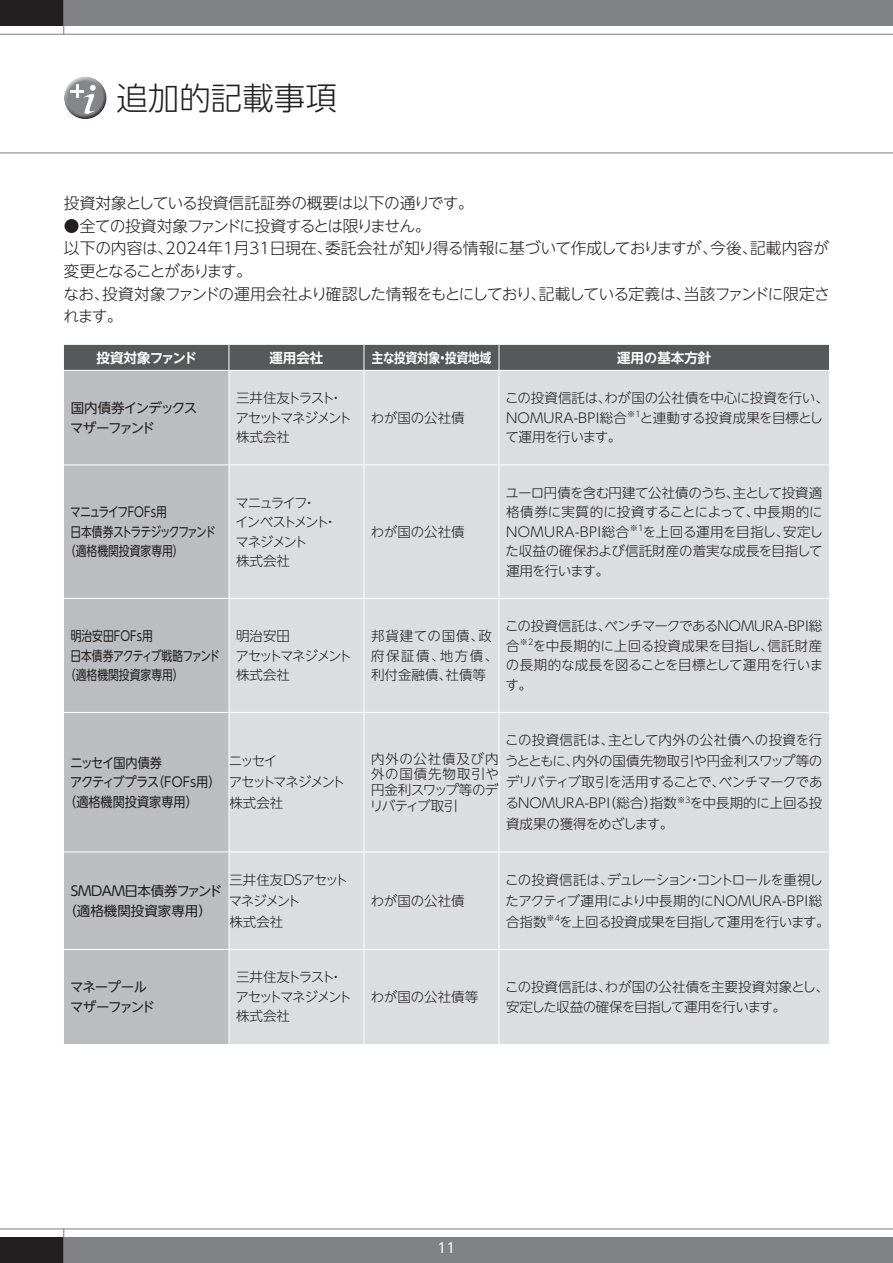
<style>
.page{position:relative;width:893px;height:1263px;background:#fff}
.page>*{position:absolute;margin:0;border:0;box-sizing:border-box;transform-origin:0 0}
.t1{font:300 31.5px "UD Shin Go NT Pro";color:#231f20}
.t2{font:300 15.75px/22.5px "UD Shin Go NT Pro";letter-spacing:-.04em;color:#231f20}
.t3{font:300 15.75px "UD Shin Go NT Pro";letter-spacing:-.015em;color:#231f20}
.t4{font:300 13.5px/19.5px "UD Shin Go NT Pro";letter-spacing:-.02em;color:#231f20;text-align:justify}
.t5{font:300 13.5px/21px "UD Shin Go NT Pro";letter-spacing:-.04em;color:#231f20}
.t6{font:300 13.5px/19.5px "UD Shin Go NT Pro";letter-spacing:-.095em;color:#231f20}
.t7{font:13.5px "UD Shin Go NT Pro";color:#231f20;scale:.8 1}
.t8{font:300 13.5px/19.5px "UD Shin Go NT Pro";letter-spacing:.05em;color:#231f20}
.t9{font:300 13.5px/19.5px "UD Shin Go NT Pro";letter-spacing:-.125em;color:#231f20}
.t10{font:13.5px/19.5px "UD Shin Go NT Pro";letter-spacing:-.02em;color:#231f20}
.t11{font:300 13.5px/19.5px "UD Shin Go NT Pro";letter-spacing:-.09em;color:#231f20}
.t12{font:300 13.5px/21px "UD Shin Go NT Pro";letter-spacing:-.1em;color:#231f20}
.t13{font:13.5px/19.5px "UD Shin Go NT Pro";letter-spacing:-.095em;color:#231f20}
.t14{font:13.5px "UD Shin Go NT Pro";letter-spacing:-.125em;color:#231f20;scale:.8 1}
.t15{font:13.5px "UD Shin Go NT Pro";letter-spacing:-.08em;color:#231f20;scale:.8 1}
.t16{font:13.5px "UD Shin Go NT Pro";letter-spacing:-.165em;color:#231f20;scale:.9 1}
.t17{font:13.5px/19.5px "UD Shin Go NT Pro";letter-spacing:-.075em;color:#231f20}
.t18{font:700 13.5px "UD Shin Go NT Pro De";color:#fff}
.t19{font:700 13.5px "UD Shin Go NT Pro De";color:#fff;scale:.85 1}
.t20{font:13.5px "UD Shin Go NT Pro";letter-spacing:-.065em;color:#231f20;scale:.8 1}
.t21{font:13.5px "UD Shin Go NT Pro";color:#231f20;scale:.9 1}
.t22{font:700 13.5px "UD Shin Go NT Pro De";letter-spacing:-.055em;color:#fff}
.t23{font:13.5px "UD Shin Go NT Pro";letter-spacing:-.07em;color:#231f20;scale:.9 1}
.t24{font:300 13.5px "UD Shin Go NT Pro";color:#231f20}
.t25{font:13.5px "UD Shin Go NT Pro";color:#fff}
</style>
<div class="page">
<div style="left:64px;top:0;width:829px;height:26px;background:#808285"></div>
<div style="left:64px;top:1237px;width:829px;height:26px;background:#808285"></div>
<hr style="left:0;top:34px;width:893px;height:1px;background:#808285">
<hr style="left:0;top:152px;width:893px;height:1px;background:#808285">
<hr style="left:0;top:1228px;width:893px;height:1px;background:#808285">
<div style="left:0;top:0;width:64px;height:26px;background:#231f20"></div>
<div style="left:0;top:1237px;width:64px;height:26px;background:#231f20"></div>
<hr style="left:63px;top:0;width:1px;height:35px;background:#808285">
<hr style="left:63px;top:1228px;width:1px;height:35px;background:#808285">
<div style="left:64px;top:371px;width:165px;height:673px;background:#bcbdc0"></div>
<div style="left:230px;top:371px;width:599px;height:673px;background:#dcdddf"></div>
<hr style="left:499px;top:371px;width:1px;height:93px;background:#fff">
<hr style="left:64px;top:464px;width:165px;height:1px;background:#fff">
<hr style="left:229px;top:464px;width:135px;height:1px;background:#fff">
<hr style="left:364px;top:464px;width:135px;height:1px;background:#fff">
<hr style="left:499px;top:464px;width:330px;height:1px;background:#fff">
<hr style="left:499px;top:465px;width:1px;height:133px;background:#fff">
<hr style="left:64px;top:598px;width:165px;height:1px;background:#fff">
<hr style="left:229px;top:598px;width:135px;height:1px;background:#fff">
<hr style="left:364px;top:598px;width:135px;height:1px;background:#fff">
<hr style="left:499px;top:598px;width:330px;height:1px;background:#fff">
<hr style="left:499px;top:599px;width:1px;height:113px;background:#fff">
<hr style="left:64px;top:712px;width:165px;height:1px;background:#fff">
<hr style="left:229px;top:712px;width:135px;height:1px;background:#fff">
<hr style="left:364px;top:712px;width:135px;height:1px;background:#fff">
<hr style="left:499px;top:712px;width:330px;height:1px;background:#fff">
<hr style="left:499px;top:713px;width:1px;height:138px;background:#fff">
<hr style="left:64px;top:851px;width:165px;height:1px;background:#fff">
<hr style="left:229px;top:851px;width:135px;height:1px;background:#fff">
<hr style="left:364px;top:851px;width:135px;height:1px;background:#fff">
<hr style="left:499px;top:851px;width:330px;height:1px;background:#fff">
<hr style="left:499px;top:852px;width:1px;height:97px;background:#fff">
<hr style="left:64px;top:949px;width:165px;height:1px;background:#fff">
<hr style="left:229px;top:949px;width:135px;height:1px;background:#fff">
<hr style="left:364px;top:949px;width:135px;height:1px;background:#fff">
<hr style="left:499px;top:949px;width:330px;height:1px;background:#fff">
<hr style="left:499px;top:950px;width:1px;height:94px;background:#fff">
<div style="left:64px;top:345px;width:765px;height:25px;background:#57585a"></div>
<hr style="left:364px;top:371px;width:1px;height:93px;background:#fff">
<hr style="left:364px;top:465px;width:1px;height:133px;background:#fff">
<hr style="left:364px;top:599px;width:1px;height:113px;background:#fff">
<hr style="left:364px;top:713px;width:1px;height:138px;background:#fff">
<hr style="left:364px;top:852px;width:1px;height:97px;background:#fff">
<hr style="left:364px;top:950px;width:1px;height:94px;background:#fff">
<div style="left:64px;top:76px;width:43px;height:34px;background:#fff;opacity:.75"></div>
<div style="left:64px;top:83px;width:44px;height:38px;background:#231f20;opacity:.75"></div>
<h1 class="t1" style="left:116px;top:72px;width:222px">追加的記載事項</h1>
<p class="t3" style="left:64px;top:191px;width:411px">投資対象としている投資信託証券の概要は以下の通りです。</p>
<p class="t2" style="left:63px;top:214px;width:768px">●全ての投資対象ファンドに投資するとは限りません。<br>以下の内容は、2024年1月31日現在、委託会社が知り得る情報に基づいて作成しておりますが、今後、記載内容が変更となることがあります。<br>なお、投資対象ファンドの運用会社より確認した情報をもとにしており、記載している定義は、当該ファンドに限定されます。</p>
<p class="t22" style="left:97px;top:347px;width:102px">投資対象ファンド</p>
<p class="t18" style="left:269px;top:347px;width:55px">運用会社</p>
<p class="t19" style="left:372px;top:347px;width:142px">主な投資対象・投資地域</p>
<p class="t18" style="left:617px;top:347px;width:96px">運用の基本方針</p>
<p class="t13" style="left:70px;top:398px;width:129px">国内債券インデックスマザーファンド</p>
<p class="t6" style="left:236px;top:388px;width:118px">三井住友トラスト・アセットマネジメント株式会社</p>
<p class="t4" style="left:505px;top:388px;width:325px;text-align:left">この投資信託は、わが国の公社債を中心に投資を行い、<br>NOMURA-BPI総合<sup>※1</sup>と連動する投資成果を目標として運用を行います。</p>
<p class="t4" style="left:371px;top:407px;width:95px">わが国の公社債</p>
<p class="t20" style="left:70px;top:501px;width:122px">マニュライフFOFs用</p>
<p class="t14" style="left:71px;top:521px;width:183px">日本債券ストラテジックファンド</p>
<p class="t7" style="left:65px;top:540px;width:150px">（適格機関投資家専用）</p>
<p class="t7" style="left:71px;top:625px;width:104px">明治安田FOFs用</p>
<p class="t15" style="left:71px;top:644px;width:188px">日本債券アクティブ戦略ファンド</p>
<p class="t7" style="left:65px;top:664px;width:150px">（適格機関投資家専用）</p>
<p class="t9" style="left:235px;top:492px;width:103px">マニュライフ・<br>インベストメント・マネジメント<br>株式会社</p>
<p class="t4" style="left:371px;top:521px;width:95px">わが国の公社債</p>
<p class="t4" style="left:506px;top:482px;width:319px">ユーロ円債を含む円建て公社債のうち、主として投資適格債券に実質的に投資することによって、中長期的にNOMURA-BPI総合<sup>※1</sup>を上回る運用を目指し、安定した収益の確保および信託財産の着実な成長を目指して運用を行います。</p>
<p class="t11" style="left:236px;top:626px;width:118px">明治安田<br>アセットマネジメント株式会社</p>
<p class="t8" style="left:371px;top:626px;width:129px">邦貨建ての国債、政府保証債、地方債、利付金融債、社債等</p>
<p class="t4" style="left:505px;top:616px;width:319px">この投資信託は、ベンチマークであるNOMURA-BPI総合<sup>※2</sup>を中長期的に上回る投資成果を目指し、信託財産の長期的な成長を図ることを目標として運用を行います。</p>
<p class="t23" style="left:70px;top:752px;width:103px">ニッセイ国内債券</p>
<p class="t16" style="left:70px;top:771px;width:169px">アクティブプラス（ＦＯＦｓ用）</p>
<p class="t21" style="left:64px;top:791px;width:150px">（適格機関投資家専用）</p>
<p class="t4" style="left:505px;top:729px;width:319px;line-height:21px">この投資信託は、主として内外の公社債への投資を行うとともに、内外の国債先物取引や円金利スワップ等のデリバティブ取引を活用することで、ベンチマークであるNOMURA-BPI（総合）指数<sup>※3</sup>を中長期的に上回る投資成果の獲得をめざします。</p>
<p class="t12" style="left:229px;top:750px;width:118px">ニッセイ<br>アセットマネジメント株式会社</p>
<p class="t4" style="left:370px;top:750px;width:131px;line-height:15.8px">内外の公社債及び内外の国債先物取引や円金利スワップ等のデリバティブ取引</p>
<p class="t10" style="left:63px;top:881px;width:160px;text-indent:7px">SMDAM日本債券ファンド（適格機関投資家専用）</p>
<p class="t5" style="left:229px;top:869px;width:121px">三井住友DSアセットマネジメント<br>株式会社</p>
<p class="t17" style="left:70px;top:977px;width:86px">マネープールマザーファンド</p>
<p class="t6" style="left:236px;top:967px;width:118px">三井住友トラスト・アセットマネジメント株式会社</p>
<p class="t4" style="left:371px;top:890px;width:95px">わが国の公社債</p>
<p class="t5" style="left:505px;top:869px;width:326px">この投資信託は、デュレーション・コントロールを重視したアクティブ運用により中長期的にNOMURA-BPI総合指数<sup>※4</sup>を上回る投資成果を目指して運用を行います。</p>
<p class="t24" style="left:371px;top:986px;width:109px">わが国の公社債等</p>
<p class="t4" style="left:505px;top:977px;width:325px">この投資信託は、わが国の公社債を主要投資対象とし、安定した収益の確保を目指して運用を行います。</p>
<p class="t25" style="left:438px;top:1237px;width:19px">11</p>
</div>
